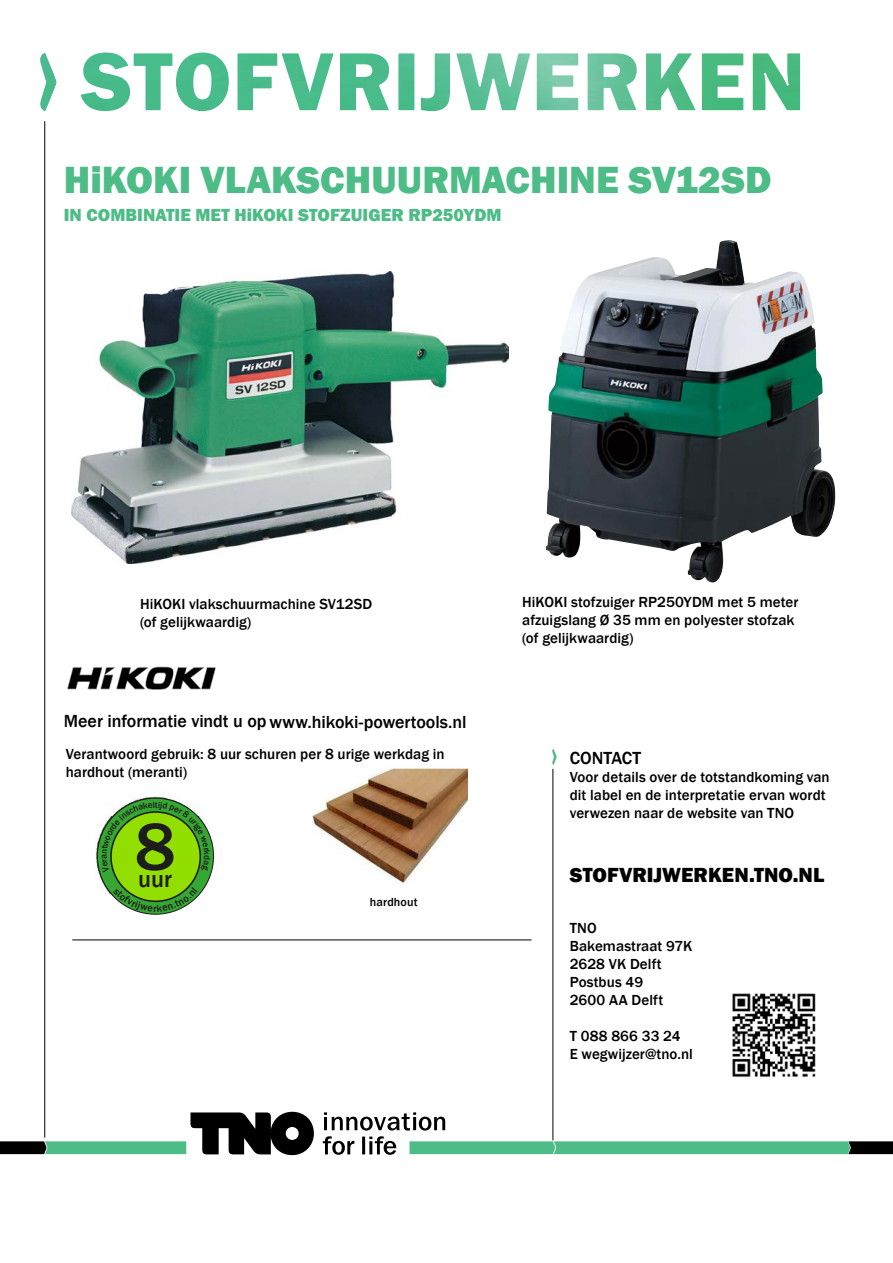
<style>
.page{position:relative;width:893px;height:1263px;background:#fff}
.page>*{position:absolute;margin:0;border:0;box-sizing:border-box;transform-origin:0 0}
.t1{font:500 69.3px "Franklin Gothic";color:#1d1d1b}
.t2{font:44.1px "Myriad Pro";color:#1d1d1b}
.t3{font:800 39px "Franklin Gothic";color:#4dbc87}
.t4{font:500 24px "Franklin Gothic";color:#1d1d1b}
.t5{font:800 21px "Franklin Gothic";color:#000}
.t6{font:500 18px "Franklin Gothic";letter-spacing:-.005em;color:#000}
.t7{font:800 18px "Franklin Gothic";letter-spacing:.005em;color:#4dbc87}
.t8{font:15.15px "Myriad Pro";color:#1d1d1b}
.t9{font:500 15px/18px "Franklin Gothic";letter-spacing:.005em;color:#000}
.t10{font:500 12px "Franklin Gothic";letter-spacing:.01em;color:#000}
</style>
<div class="page">
<svg style="left:44px;top:702px;width:1px;height:12px"></svg>
<hr style="left:45px;top:121px;width:1px;height:1016px;background:#000">
<hr style="left:553px;top:769px;width:1px;height:371px;background:#000">
<svg style="left:552px;top:749px;width:5px;height:16px"></svg>
<svg style="left:80px;top:52px;width:721px;height:60px"></svg>
<img style="left:40px;top:53px;width:16px;height:58px">
<img style="left:313px;top:768px;width:154px;height:116px">
<hr style="left:72px;top:940px;width:459px;height:1px;background:#000">
<img style="left:732px;top:993px;width:84px;height:84px">
<img style="left:96px;top:796px;width:120px;height:119px">
<img style="left:72px;top:272px;width:436px;height:292px">
<img style="left:546px;top:240px;width:290px;height:342px">
<img style="left:67px;top:666px;width:149px;height:24px">
<svg style="left:97px;top:798px;width:116px;height:116px"></svg>
<div style="left:111px;top:812px;width:89px;height:89px;background:#92de00;border-radius:50%"></div>
<svg style="left:0;top:1103px;width:893px;height:53px"></svg>
<svg style="left:102px;top:801px;width:108px;height:71px"></svg>
<svg style="left:113px;top:887px;width:85px;height:24px"></svg>
<h3 class="t3" style="left:64px;top:155px;width:709px">HiKOKI VLAKSCHUURMACHINE SV12SD</h3>
<p class="t7" style="left:64px;top:203px;width:439px">IN COMBINATIE MET HiKOKI STOFZUIGER RP250YDM</p>
<p class="t9" style="left:140px;top:595px;width:234px">HiKOKI vlakschuurmachine SV12SD (of gelijkwaardig)</p>
<p class="t9" style="left:522px;top:594px;width:278px">HiKOKI stofzuiger RP250YDM met 5 meter afzuigslang Ø 35 mm en polyester stofzak (of gelijkwaardig)</p>
<p class="t6" style="left:64px;top:711px;width:404px">Meer informatie vindt u op www.hikoki-powertools.nl</p>
<p class="t9" style="left:66px;top:745px;width:380px">Verantwoord gebruik: 8 uur schuren per 8 urige werkdag in hardhout (meranti)</p>
<h1 class="t1" style="left:135px;top:804px;width:42px">8</h1>
<h3 class="t4" style="left:138px;top:865px;width:35px">uur</h3>
<h2 class="t2" style="left:144px;top:825px;width:24px">8</h2>
<p class="t8" style="left:145px;top:865px;width:23px">uur</p>
<p class="t10" style="left:370px;top:894px;width:49px">hardhout</p>
<p class="t6" style="left:570px;top:747px;width:73px">CONTACT</p>
<p class="t9" style="left:570px;top:768px;width:261px">Voor details over de totstandkoming van dit label en de interpretatie ervan wordt verwezen naar de website van TNO</p>
<h3 class="t5" style="left:570px;top:861px;width:256px">STOFVRIJWERKEN.TNO.NL</h3>
<p class="t9" style="left:570px;top:919px;width:124px">TNO<br>Bakemastraat 97K<br>2628 VK Delft<br>Postbus 49<br>2600 AA Delft</p>
<p class="t9" style="left:570px;top:1027px;width:125px">T 088 866 33 24<br>E wegwijzer@tno.nl</p>
</div>
